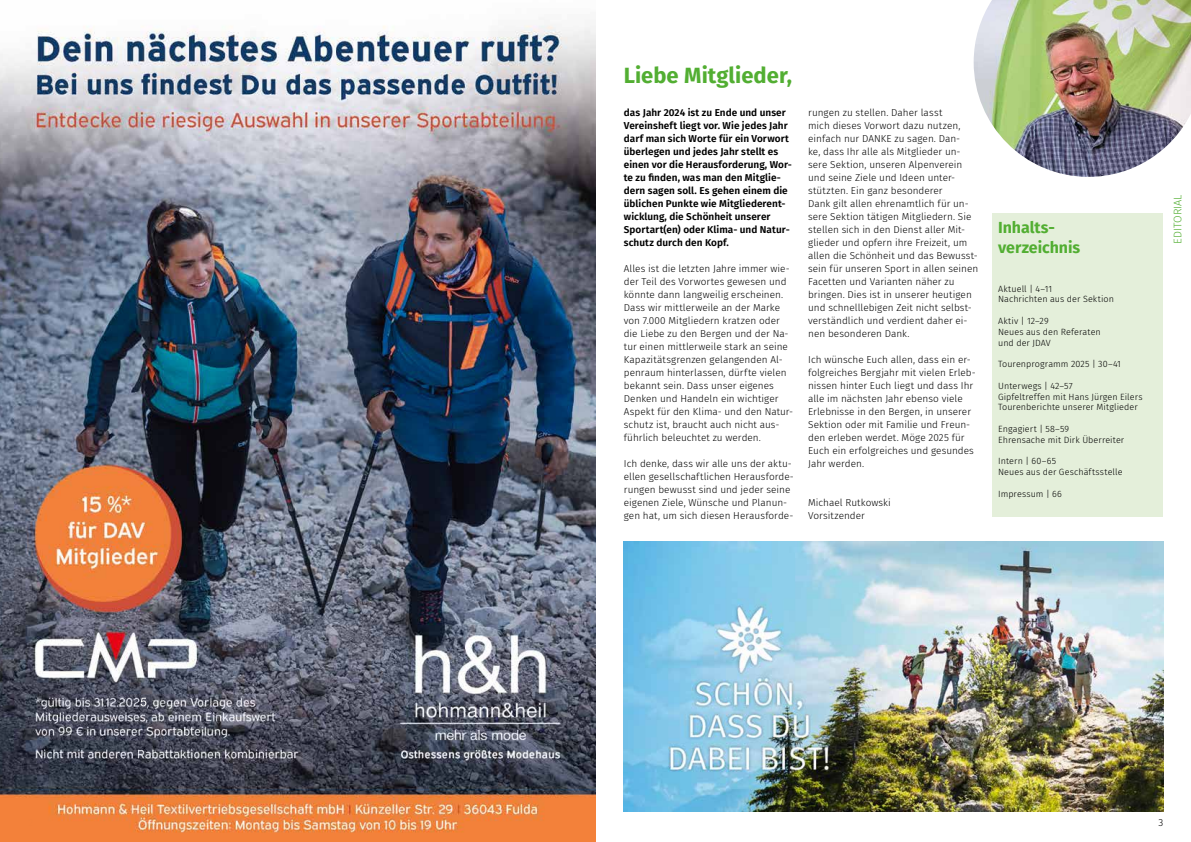
<style>
.page{position:relative;width:1191px;height:842px;background:#fff}
.page>*{position:absolute;margin:0;border:0;box-sizing:border-box;transform-origin:0 0}
.t1{font:700 22px "Fira Sans";letter-spacing:.005em;color:#52ae32}
.t2{font:700 16px/19.2px "Fira Sans";letter-spacing:-.005em;color:#52ae32}
.t3{font:300 11px "Fira Sans";color:#52ae32}
.t4{font:300 10px/13px "Fira Sans";color:#000}
.t5{font:600 10px/13px "Fira Sans";letter-spacing:.005em;color:#000}
.t6{font:300 9px/10.8px "Fira Sans";letter-spacing:.005em;color:#000}
</style>
<div class="page">
<img style="left:624px;top:541px;width:539px;height:270px">
<img style="left:973px;top:0;width:218px;height:177px">
<div style="left:992px;top:213px;width:170px;height:304px;background:#e4efda"></div>
<img style="left:0;top:24px;width:595px;height:818px">
<h1 class="t1" style="left:624px;top:57px;width:170px">Liebe Mitglieder,</h1>
<p class="t5" style="left:624px;top:105px;width:170px">das Jahr 2024 ist zu Ende und unser Vereinsheft liegt vor. Wie jedes Jahr darf man sich Worte für ein Vorwort überlegen und jedes Jahr stellt es einen vor die Herausforderung, Wor&shy;te zu finden, was man den Mitglie&shy;dern sagen soll. Es gehen einem die üblichen Punkte wie Mitgliederent&shy;wicklung, die Schönheit unserer Sportart(en) oder Klima- und Natur&shy;schutz durch den Kopf.</p>
<p class="t4" style="left:624px;top:262px;width:171px">Alles ist die letzten Jahre immer wie&shy;der Teil des Vorwortes gewesen und könnte dann langweilig erscheinen.<br>Dass wir mittlerweile an der Marke von 7.000 Mitgliedern kratzen oder die Liebe zu den Bergen und der Na&shy;tur einen mittlerweile stark an seine Kapazitätsgrenzen gelangenden Al&shy;penraum hinterlassen, dürfte vielen bekannt sein. Dass unser eigenes Denken und Handeln ein wichtiger Aspekt für den Klima- und den Natur&shy;schutz ist, braucht auch nicht aus&shy;führlich beleuchtet zu werden.</p>
<p class="t4" style="left:624px;top:457px;width:172px">Ich denke, dass wir alle uns der aktu&shy;ellen gesellschaftlichen Herausforde&shy;rungen bewusst sind und jeder seine eigenen Ziele, Wünsche und Planun&shy;gen hat, um sich diesen Herausforde-</p>
<p class="t4" style="left:808px;top:106px;width:171px">rungen zu stellen. Daher lasst<br>mich dieses Vorwort dazu nutzen, einfach nur DANKE zu sagen. Dan-<br>ke, dass Ihr alle als Mitglieder un&shy;sere Sektion, unseren Alpenverein und seine Ziele und Ideen unter&shy;stützten. Ein ganz besonderer<br>Dank gilt allen ehrenamtlich für un&shy;sere Sektion tätigen Mitgliedern. Sie stellen sich in den Dienst aller Mit&shy;glieder und opfern ihre Freizeit, um allen die Schönheit und das Bewusst&shy;sein für unseren Sport in allen seinen Facetten und Varianten näher zu bringen. Dies ist in unserer heutigen und schnelllebigen Zeit nicht selbst&shy;verständlich und verdient daher ei&shy;nen besonderen Dank.</p>
<p class="t4" style="left:808px;top:353px;width:169px">Ich wünsche Euch allen, dass ein er&shy;folgreiches Bergjahr mit vielen Erleb&shy;nissen hinter Euch liegt und dass Ihr alle im nächsten Jahr ebenso viele Erlebnisse in den Bergen, in unserer Sektion oder mit Familie und Freun&shy;den erleben werdet. Möge 2025 für Euch ein erfolgreiches und gesundes Jahr werden.</p>
<p class="t4" style="left:808px;top:496px;width:84px">Michael Rutkowski<br>Vorsitzender</p>
<h2 class="t2" style="left:998px;top:217px;width:84px">Inhalts&shy;verzeichnis</h2>
<p class="t6" style="left:998px;top:283px;width:117px">Aktuell | 4–11<br>Nachrichten aus der Sektion</p>
<p class="t6" style="left:998px;top:315px;width:104px">Aktiv | 12–29<br>Neues aus den Referaten und der JDAV</p>
<p class="t6" style="left:998px;top:358px;width:124px">Tourenprogramm 2025 | 30–41</p>
<p class="t6" style="left:998px;top:380px;width:146px">Unterwegs | 42–57<br>Gipfeltreffen mit Hans Jürgen Eilers<br>Tourenberichte unserer Mitglieder</p>
<p class="t6" style="left:998px;top:423px;width:128px">Engagiert | 58–59<br>Ehrensache mit Dirk Überreiter</p>
<p class="t6" style="left:998px;top:456px;width:126px">Intern | 60–65<br>Neues aus der Geschäftsstelle</p>
<p class="t6" style="left:998px;top:488px;width:65px">Impressum | 66</p>
<p class="t3" style="left:1169px;top:244px;width:51px;rotate:-90deg">EDITORIAL</p>
<p class="t4" style="left:1158px;top:816px;width:6px">3</p>
</div>
